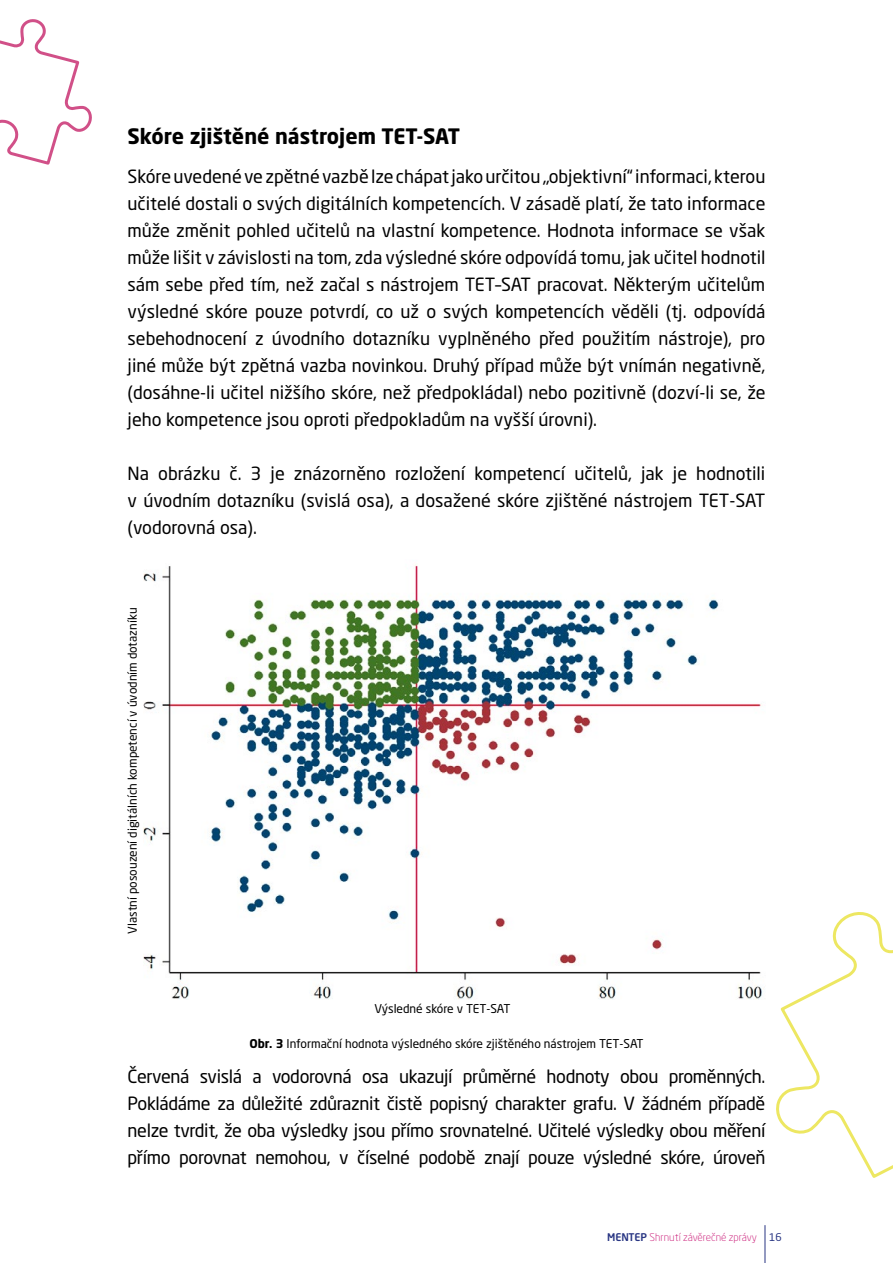
<style>
.page{position:relative;width:893px;height:1263px;background:#fff}
.page>*{position:absolute;margin:0;border:0;box-sizing:border-box;transform-origin:0 0}
.t1{font:700 21px "Neo Sans W1 G";color:#000}
.Body_text{font:18px/27px "Neo Sans W1 G";color:#000;text-align:justify}
.Footnotes{font:12px "Neo Sans W1 G";color:#000}
.Body_text-2{font:12px "Neo Sans W1 G";color:#000}
.t2{font:300 10.5px "Neo Sans W1 G";color:#c70c6f}
.s1{font-weight:700}
.s2{font-weight:500;color:#283583}
.s3{font-weight:400;color:#283583}
</style>
<div class="page">
<hr style="left:765px;top:1225px;width:1px;height:38px;background:#283583">
<img style="left:143px;top:565px;width:621px;height:435px">
<svg style="left:0;top:19px;width:92px;height:146px"></svg>
<svg style="left:776px;top:912px;width:117px;height:266px"></svg>
<p class="t1" style="left:128px;top:122px;width:334px">Skóre zjištěné nástrojem TET-SAT</p>
<p class="Body_text" style="left:128px;top:163px;width:639px">Skóre uvedené ve zpětné vazbě lze chápat jako určitou „objektivní“ informaci, kterou učitelé dostali o svých digitálních kompetencích. V zásadě platí, že tato informace může změnit pohled učitelů na vlastní kompetence. Hodnota informace se však může lišit v závislosti na tom, zda výsledné skóre odpovídá tomu, jak učitel hodnotil sám sebe před tím, než začal s nástrojem TET–SAT pracovat. Některým učitelům výsledné skóre pouze potvrdí, co už o svých kompetencích věděli (tj. odpovídá sebehodnocení z úvodního dotazníku vyplněného před použitím nástroje), pro jiné může být zpětná vazba novinkou. Druhý případ může být vnímán negativně, (dosáhne-li učitel nižšího skóre, než předpokládal) nebo pozitivně (dozví-li se, že jeho kompetence jsou oproti předpokladům na vyšší úrovni).</p>
<p class="Body_text" style="left:128px;top:460px;width:639px">Na obrázku č. 3 je znázorněno rozložení kompetencí učitelů, jak je hodnotili v úvodním dotazníku (svislá osa), a dosažené skóre zjištěné nástrojem TET-SAT (vodorovná osa).</p>
<p class="Footnotes" style="left:125px;top:934px;width:328px;rotate:-90deg">Vlastní posouzení digitálních kompetencí v úvodním dotazníku</p>
<p class="Footnotes" style="left:374px;top:1001px;width:138px">Výsledné skóre v TET-SAT</p>
<p class="Body_text-2" style="left:249px;top:1036px;width:396px"><span class="s1">Obr. 3</span> Informační hodnota výsledného skóre zjištěného nástrojem TET-SAT</p>
<p class="Body_text" style="left:128px;top:1063px;width:639px">Červená svislá a vodorovná osa ukazují průměrné hodnoty obou proměnných.<br>Pokládáme za důležité zdůraznit čistě popisný charakter grafu. V žádném případě nelze tvrdit, že oba výsledky jsou přímo srovnatelné. Učitelé výsledky obou měření přímo porovnat nemohou, v číselné podobě znají pouze výsledné skóre, úroveň</p>
<p class="t2" style="left:607px;top:1230px;width:176px"><span class="s2">MENTEP</span> Shrnutí závěrečné zprávy <span class="s3">16</span></p>
</div>
